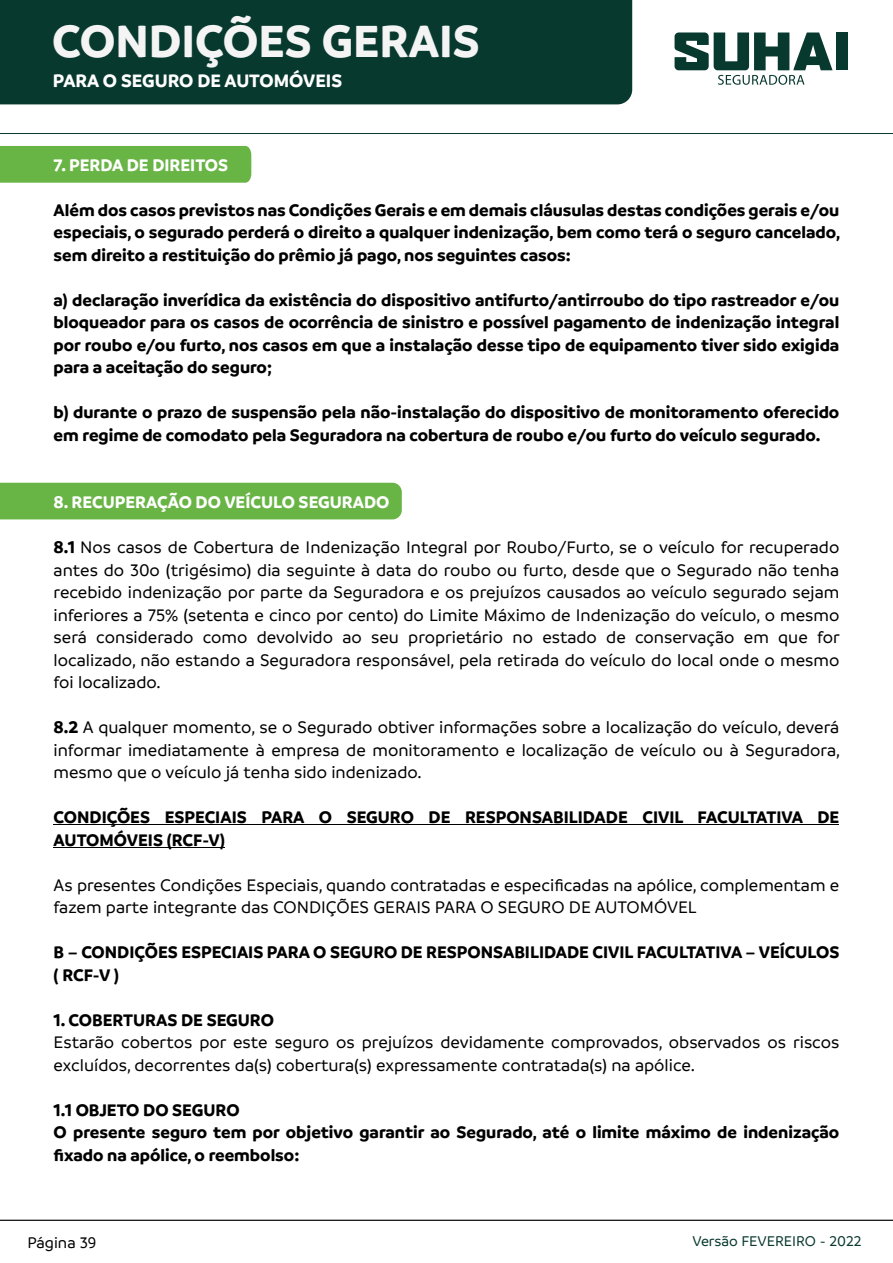
<style>
.page{position:relative;width:893px;height:1263px;background:#fff}
.page>*{position:absolute;margin:0;border:0;box-sizing:border-box;transform-origin:0 0}
.t1{font:700 48.45px "Branding";color:#f4f4f4}
.t2{font:700 19.35px "Branding";color:#fff}
.t3{font:500 18px/22.5px "Branding";color:#000;text-align:justify}
.t4{font:700 18px/22.5px "Branding";color:#000}
.t5{font:700 18px "Branding";color:#fff}
.t6{font:500 16.5px "Branding";color:#000}
.t7{font:500 15.15px "Branding";color:#08392e}
.s1{font-weight:700}
</style>
<div class="page">
<hr style="left:0;top:1220px;width:893px;height:1px;background:#000">
<hr style="left:0;top:133px;width:893px;height:1px;background:#08392e">
<div style="left:0;top:0;width:632px;height:104px;background:#08392e"></div>
<div style="left:836px;top:33px;width:12px;height:37px;background:#08392e"></div>
<svg style="left:674px;top:32px;width:158px;height:53px"></svg>
<div style="left:0;top:146px;width:251px;height:37px;background:#68b445"></div>
<div style="left:0;top:483px;width:402px;height:36px;background:#68b445"></div>
<hr style="left:54px;top:824px;width:785px;height:1px;background:#000">
<hr style="left:54px;top:847px;width:171px;height:1px;background:#000">
<h1 class="t1" style="left:52px;top:19px;width:429px">CONDIÇÕES GERAIS</h1>
<p class="t2" style="left:53px;top:72px;width:291px">PARA O SEGURO DE AUTOMÓVEIS</p>
<p class="t5" style="left:54px;top:157px;width:176px">7. PERDA DE DIREITOS</p>
<p class="t4" style="left:54px;top:199px;width:788px;text-align:justify">Além dos casos previstos nas Condições Gerais e em demais cláusulas destas condições gerais e/ou especiais, o segurado perderá o direito a qualquer indenização, bem como terá o seguro cancelado, sem direito a restituição do prêmio já pago, nos seguintes casos:</p>
<p class="t4" style="left:54px;top:289px;width:787px;text-align:justify">a) declaração inverídica da existência do dispositivo antifurto/antirroubo do tipo rastreador e/ou bloqueador para os casos de ocorrência de sinistro e possível pagamento de indenização integral por roubo e/ou furto, nos casos em que a instalação desse tipo de equipamento tiver sido exigida para a aceitação do seguro;</p>
<p class="t4" style="left:54px;top:402px;width:787px">b) durante o prazo de suspensão pela não-instalação do dispositivo de monitoramento oferecido em regime de comodato pela Seguradora na cobertura de roubo e/ou furto do veículo segurado.</p>
<p class="t5" style="left:54px;top:494px;width:337px">8. RECUPERAÇÃO DO VEÍCULO SEGURADO</p>
<p class="t3" style="left:54px;top:537px;width:788px"><span class="s1">8.1</span> Nos casos de Cobertura de Indenização Integral por Roubo/Furto, se o veículo for recuperado antes do 30o (trigésimo) dia seguinte à data do roubo ou furto, desde que o Segurado não tenha recebido indenização por parte da Seguradora e os prejuízos causados ao veículo segurado sejam inferiores a 75% (setenta e cinco por cento) do Limite Máximo de Indenização do veículo, o mesmo será considerado como devolvido ao seu proprietário no estado de conservação em que for localizado, não estando a Seguradora responsável, pela retirada do veículo do local onde o mesmo foi localizado.</p>
<p class="t3" style="left:54px;top:717px;width:788px"><span class="s1">8.2</span> A qualquer momento, se o Segurado obtiver informações sobre a localização do veículo, deverá informar imediatamente à empresa de monitoramento e localização de veículo ou à Seguradora, mesmo que o veículo já tenha sido indenizado.</p>
<p class="t4" style="left:54px;top:807px;width:787px">CONDIÇÕES ESPECIAIS PARA O SEGURO DE RESPONSABILIDADE CIVIL FACULTATIVA DE<br>AUTOMÓVEIS (RCF-V)</p>
<p class="t3" style="left:54px;top:874px;width:787px">As presentes Condições Especiais, quando contratadas e especificadas na apólice, complementam e fazem parte integrante das CONDIÇÕES GERAIS PARA O SEGURO DE AUTOMÓVEL</p>
<p class="t4" style="left:54px;top:942px;width:787px">B – CONDIÇÕES ESPECIAIS PARA O SEGURO DE RESPONSABILIDADE CIVIL FACULTATIVA – VEÍCULOS ( RCF-V )</p>
<p class="t4" style="left:54px;top:1009px;width:222px">1. COBERTURAS DE SEGURO</p>
<p class="t3" style="left:54px;top:1032px;width:787px">Estarão cobertos por este seguro os prejuízos devidamente comprovados, observados os riscos excluídos, decorrentes da(s) cobertura(s) expressamente contratada(s) na apólice.</p>
<p class="t4" style="left:54px;top:1099px;width:787px">1.1 OBJETO DO SEGURO<br>O presente seguro tem por objetivo garantir ao Segurado, até o limite máximo de indenização fixado na apólice, o reembolso:</p>
<p class="t6" style="left:27px;top:1235px;width:71px">Página 39</p>
<p class="t7" style="left:692px;top:1234px;width:171px">Versão FEVEREIRO - 2022</p>
</div>
